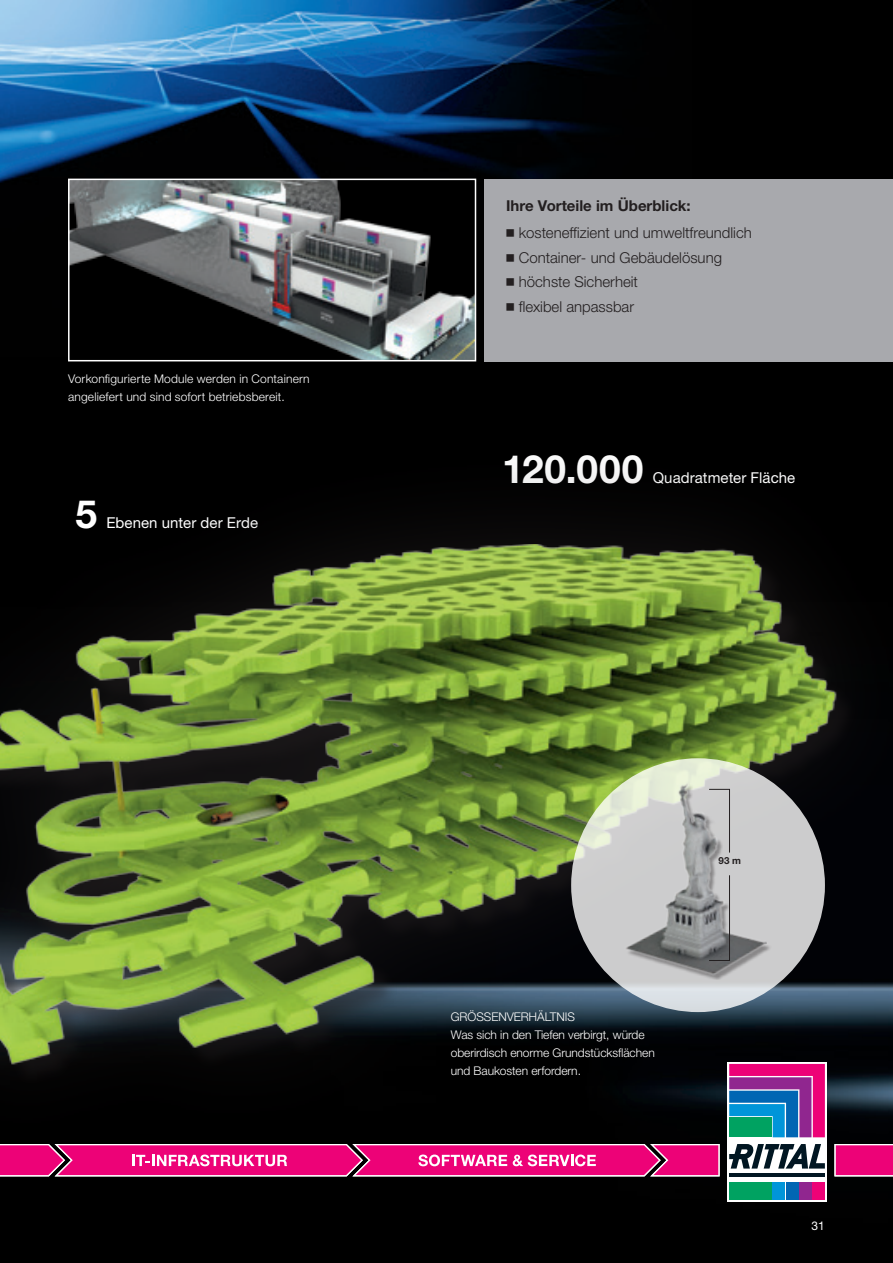
<style>
.page{position:relative;width:893px;height:1263px;background:#fff}
.page>*{position:absolute;margin:0;border:0;box-sizing:border-box;transform-origin:0 0}
.t1{font:700 39px "Neue Helvetica For Rittal";letter-spacing:.02em;color:#fff}
.t2{font:300 15px/24.6px "Neue Helvetica For Rittal";color:#231f20}
.t3{font:15px "Neue Helvetica For Rittal";letter-spacing:.005em;color:#fff}
.t4{font:700 15px "Neue Helvetica For Rittal";color:#231f20}
.t5{font:300 12px/18px "Neue Helvetica For Rittal";letter-spacing:-.005em;color:#fff}
.t6{font:300 12px/18px "Neue Helvetica For Rittal";letter-spacing:.015em;color:#fff}
.t7{font:12px "Neue Helvetica For Rittal";color:#fff}
.t8{font:700 9.75px "Neue Helvetica For Rittal";color:#231f20}
</style>
<div class="page">
<div style="left:0;top:1164px;width:893px;height:99px;background:#000"></div>
<div style="left:0;top:0;width:893px;height:472px;background:#000"></div>
<img style="left:0;top:0;width:627px;height:356px">
<img style="left:71px;top:182px;width:402px;height:176px">
<div style="left:68px;top:179px;width:408px;height:182px;border:2px solid #fff"></div>
<div style="left:0;top:435px;width:893px;height:729px;background:#000"></div>
<img style="left:0;top:544px;width:889px;height:570px">
<svg style="left:572px;top:759px;width:252px;height:252px;fill:#cccccd"></svg>
<img style="left:612px;top:775px;width:164px;height:233px">
<svg style="left:708px;top:874px;width:22px;height:87px"></svg>
<svg style="left:708px;top:788px;width:22px;height:65px"></svg>
<div style="left:485px;top:179px;width:408px;height:182px;background:#a8a9ad"></div>
<svg style="left:834px;top:1144px;width:59px;height:32px"></svg>
<svg style="left:0;top:1144px;width:720px;height:32px"></svg>
<svg style="left:727px;top:1062px;width:100px;height:139px"></svg>
<div style="left:729px;top:1182px;width:42px;height:17px;background:#00a261"></div>
<div style="left:773px;top:1182px;width:12px;height:17px;background:#0095d9"></div>
<div style="left:786px;top:1182px;width:12px;height:17px;background:#0166b3"></div>
<div style="left:799px;top:1182px;width:12px;height:17px;background:#90268f"></div>
<svg style="left:729px;top:1064px;width:96px;height:73px"></svg>
<div style="left:813px;top:1182px;width:12px;height:17px;background:#ed0277"></div>
<hr style="left:729px;top:1173px;width:96px;height:3px;background:#011622">
<svg style="left:729px;top:1144px;width:96px;height:24px"></svg>
<p class="t6" style="left:68px;top:370px;width:243px">Vorkonfigurierte Module werden in Containern angeliefert und sind sofort betriebsbereit.</p>
<h1 class="t1" style="left:76px;top:490px;width:23px">5</h1>
<p class="t3" style="left:106px;top:513px;width:153px">Ebenen unter der Erde</p>
<p class="t4" style="left:506px;top:197px;width:186px">Ihre Vorteile im Überblick:</p>
<p class="t2" style="left:506px;top:220px;width:247px">◾ kosteneffizient und umweltfreundlich ◾ Container- und Gebäudelösung<br>◾ höchste Sicherheit<br>◾ flexibel anpassbar</p>
<h1 class="t1" style="left:502px;top:445px;width:143px">120.000</h1>
<p class="t3" style="left:653px;top:468px;width:144px">Quadratmeter Fläche</p>
<p class="t5" style="left:451px;top:1008px;width:206px">GRÖSSENVERHÄLTNIS<br>Was sich in den Tiefen verbirgt, würde oberirdisch enorme Grundstücksflächen und Baukosten erfordern.</p>
<p class="t8" style="left:719px;top:855px;width:24px">93 m</p>
<p class="t7" style="left:812px;top:1218px;width:15px">31</p>
</div>
